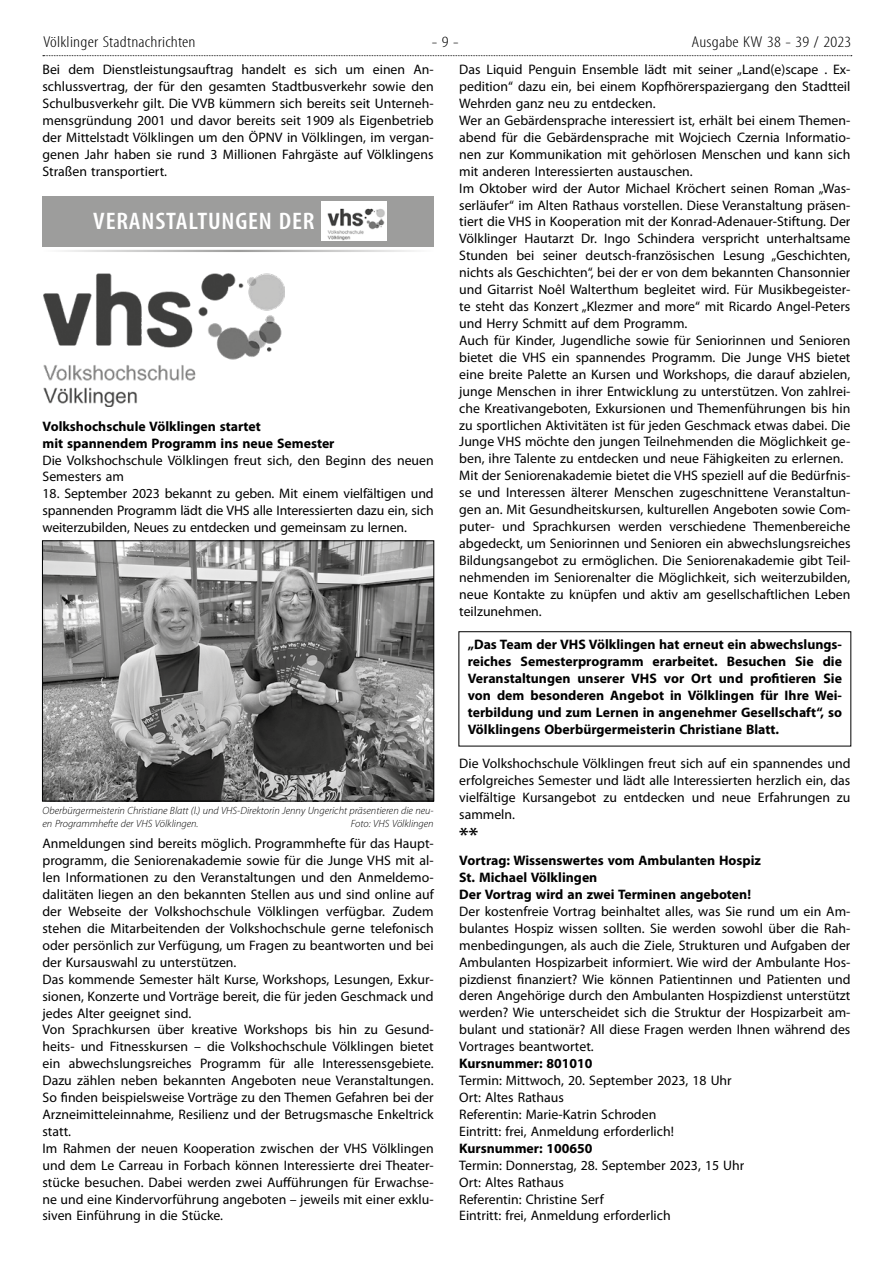
<style>
.page{position:relative;width:893px;height:1263px;background:#fff}
.page>*{position:absolute;margin:0;border:0;box-sizing:border-box;transform-origin:0 0}
.t1{font:600 condensed 24px "Myriad Pro";letter-spacing:.03em;color:#fff;scale:1.1 1}
.t2{font:600 condensed 22.5px "Myriad Pro";color:#000;scale:1.1 1}
.t3{font:300 condensed 15.75px "Myriad Pro";letter-spacing:.01em;color:#000;scale:1.2 1}
.t4{font:13.8px/17px "Myriad Pro";color:#000}
.t5{font:700 13.8px/17px "Myriad Pro";color:#000}
.t6{font:italic 300 10.5px/12.9px "Myriad Pro";color:#000}
</style>
<div class="page">
<svg style="left:43px;top:55px;width:809px;height:1px"></svg>
<div style="left:43px;top:196px;width:391px;height:50px;background:#9d9d9c"></div>
<img style="left:321px;top:201px;width:65px;height:40px">
<hr style="left:43px;top:250px;width:391px;height:2px;background:#9d9d9c">
<img style="left:43px;top:273px;width:242px;height:134px">
<img style="left:44px;top:543px;width:388px;height:256px">
<div style="left:42px;top:541px;width:392px;height:260px;border:1px solid #000"></div>
<div style="left:459px;top:631px;width:392px;height:115px;border:1px solid #000"></div>
<p class="t3" style="left:43px;top:33px;width:128px">Völklinger Stadtnachrichten</p>
<p class="t3" style="left:432px;top:33px;width:24px">- 9 -</p>
<p class="t3" style="left:692px;top:33px;width:135px">Ausgabe KW 38 - 39 / 2023</p>
<p class="t4" style="left:43px;top:61px;width:393px;text-align:justify">Bei dem Dienstleistungsauftrag handelt es sich um einen An&shy;schlussvertrag, der für den gesamten Stadtbusverkehr sowie den Schulbusverkehr gilt. Die VVB kümmern sich bereits seit Unterneh&shy;mensgründung 2001 und davor bereits seit 1909 als Eigenbetrieb der Mittelstadt Völklingen um den ÖPNV in Völklingen, im vergan&shy;genen Jahr haben sie rund 3 Millionen Fahrgäste auf Völklingens Straßen transportiert.</p>
<h1 class="t1" style="left:93px;top:206px;width:203px">VERANSTALTUNGEN DER</h1>
<p class="t4" style="left:459px;top:61px;width:393px">Das Liquid Penguin Ensemble lädt mit seiner „Land(e)scape . Ex&shy;pedition“ dazu ein, bei einem Kopfhörerspaziergang den Stadtteil Wehrden ganz neu zu entdecken.<br>Wer an Gebärdensprache interessiert ist, erhält bei einem Themen&shy;abend für die Gebärdensprache mit Wojciech Czernia Informatio&shy;nen zur Kommunikation mit gehörlosen Menschen und kann sich mit anderen Interessierten austauschen.<br>Im Oktober wird der Autor Michael Kröchert seinen Roman „Was&shy;serläufer“ im Alten Rathaus vorstellen. Diese Veranstaltung präsen&shy;tiert die VHS in Kooperation mit der Konrad-Adenauer-Stiftung. Der Völklinger Hautarzt Dr. Ingo Schindera verspricht unterhaltsame Stunden bei seiner deutsch-französischen Lesung „Geschichten, nichts als Geschichten“, bei der er von dem bekannten Chansonnier und Gitarrist Noêl Walterthum begleitet wird. Für Musikbegeister&shy;te steht das Konzert „Klezmer and more“ mit Ricardo Angel-Peters und Herry Schmitt auf dem Programm.<br>Auch für Kinder, Jugendliche sowie für Seniorinnen und Senioren bietet die VHS ein spannendes Programm. Die Junge VHS bietet eine breite Palette an Kursen und Workshops, die darauf abzielen, junge Menschen in ihrer Entwicklung zu unterstützen. Von zahlrei&shy;che Kreativangeboten, Exkursionen und Themenführungen bis hin zu sportlichen Aktivitäten ist für jeden Geschmack etwas dabei. Die Junge VHS möchte den jungen Teilnehmenden die Möglichkeit ge&shy;ben, ihre Talente zu entdecken und neue Fähigkeiten zu erlernen.<br>Mit der Seniorenakademie bietet die VHS speziell auf die Bedürfnis&shy;se und Interessen älterer Menschen zugeschnittene Veranstaltun&shy;gen an. Mit Gesundheitskursen, kulturellen Angeboten sowie Com&shy;puter- und Sprachkursen werden verschiedene Themenbereiche abgedeckt, um Seniorinnen und Senioren ein abwechslungsreiches Bildungsangebot zu ermöglichen. Die Seniorenakademie gibt Teil&shy;nehmenden im Seniorenalter die Möglichkeit, sich weiterzubilden, neue Kontakte zu knüpfen und aktiv am gesellschaftlichen Leben teilzunehmen.</p>
<p class="t5" style="left:468px;top:636px;width:376px;text-align:justify">„Das Team der VHS Völklingen hat erneut ein abwechslungs&shy;reiches Semesterprogramm erarbeitet. Besuchen Sie die Veranstaltungen unserer VHS vor Ort und profitieren Sie von dem besonderen Angebot in Völklingen für Ihre Wei&shy;terbildung und zum Lernen in angenehmer Gesellschaft“, so Völklingens Oberbürgermeisterin Christiane Blatt.</p>
<p class="t4" style="left:459px;top:755px;width:393px;text-align:justify">Die Volkshochschule Völklingen freut sich auf ein spannendes und erfolgreiches Semester und lädt alle Interessierten herzlich ein, das vielfältige Kursangebot zu entdecken und neue Erfahrungen zu sammeln.</p>
<h2 class="t2" style="left:459px;top:822px;width:19px">**</h2>
<p class="t5" style="left:459px;top:851px;width:303px">Vortrag: Wissenswertes vom Ambulanten Hospiz<br>St. Michael Völklingen<br>Der Vortrag wird an zwei Terminen angeboten!</p>
<p class="t4" style="left:459px;top:902px;width:393px;text-align:justify">Der kostenfreie Vortrag beinhaltet alles, was Sie rund um ein Am&shy;bulantes Hospiz wissen sollten. Sie werden sowohl über die Rah&shy;menbedingungen, als auch die Ziele, Strukturen und Aufgaben der Ambulanten Hospizarbeit informiert. Wie wird der Ambulante Hos&shy;pizdienst finanziert? Wie können Patientinnen und Patienten und deren Angehörige durch den Ambulanten Hospizdienst unterstützt werden? Wie unterscheidet sich die Struktur der Hospizarbeit am&shy;bulant und stationär? All diese Fragen werden Ihnen während des Vortrages beantwortet.</p>
<p class="t5" style="left:459px;top:1054px;width:135px">Kursnummer: 801010</p>
<p class="t4" style="left:459px;top:1072px;width:274px">Termin: Mittwoch, 20. September 2023, 18 Uhr Ort: Altes Rathaus<br>Referentin: Marie-Katrin Schroden<br>Eintritt: frei, Anmeldung erforderlich!</p>
<p class="t5" style="left:459px;top:1139px;width:135px">Kursnummer: 100650</p>
<p class="t4" style="left:459px;top:1156px;width:287px">Termin: Donnerstag, 28. September 2023, 15 Uhr Ort: Altes Rathaus<br>Referentin: Christine Serf<br>Eintritt: frei, Anmeldung erforderlich</p>
<p class="t5" style="left:43px;top:417px;width:293px">Volkshochschule Völklingen startet<br>mit spannendem Programm ins neue Semester</p>
<p class="t4" style="left:43px;top:451px;width:393px">Die Volkshochschule Völklingen freut sich, den Beginn des neuen<br>Semesters am</p>
<p class="t4" style="left:43px;top:485px;width:393px;text-align:justify">18. September 2023 bekannt zu geben. Mit einem vielfältigen und spannenden Programm lädt die VHS alle Interessierten dazu ein, sich weiterzubilden, Neues zu entdecken und gemeinsam zu lernen.</p>
<p class="t6" style="left:43px;top:804px;width:393px">Oberbürgermeisterin Christiane Blatt (l.) und VHS-Direktorin Jenny Ungericht präsentieren die neu&shy;en Programmhefte der VHS Völklingen.</p>
<p class="t6" style="left:351px;top:817px;width:84px">Foto: VHS Völklingen</p>
<p class="t4" style="left:43px;top:835px;width:393px">Anmeldungen sind bereits möglich. Programmhefte für das Haupt&shy;programm, die Seniorenakademie sowie für die Junge VHS mit al&shy;len Informationen zu den Veranstaltungen und den Anmeldemo&shy;dalitäten liegen an den bekannten Stellen aus und sind online auf der Webseite der Volkshochschule Völklingen verfügbar. Zudem stehen die Mitarbeitenden der Volkshochschule gerne telefonisch oder persönlich zur Verfügung, um Fragen zu beantworten und bei der Kursauswahl zu unterstützen.<br>Das kommende Semester hält Kurse, Workshops, Lesungen, Exkur&shy;sionen, Konzerte und Vorträge bereit, die für jeden Geschmack und jedes Alter geeignet sind.<br>Von Sprachkursen über kreative Workshops bis hin zu Gesund&shy;heits- und Fitnesskursen – die Volkshochschule Völklingen bietet ein abwechslungsreiches Programm für alle Interessensgebiete.<br>Dazu zählen neben bekannten Angeboten neue Veranstaltungen.<br>So finden beispielsweise Vorträge zu den Themen Gefahren bei der Arzneimitteleinnahme, Resilienz und der Betrugsmasche Enkeltrick statt.<br>Im Rahmen der neuen Kooperation zwischen der VHS Völklingen und dem Le Carreau in Forbach können Interessierte drei Theater&shy;stücke besuchen. Dabei werden zwei Aufführungen für Erwachse&shy;ne und eine Kindervorführung angeboten – jeweils mit einer exklu&shy;siven Einführung in die Stücke.</p>
</div>
